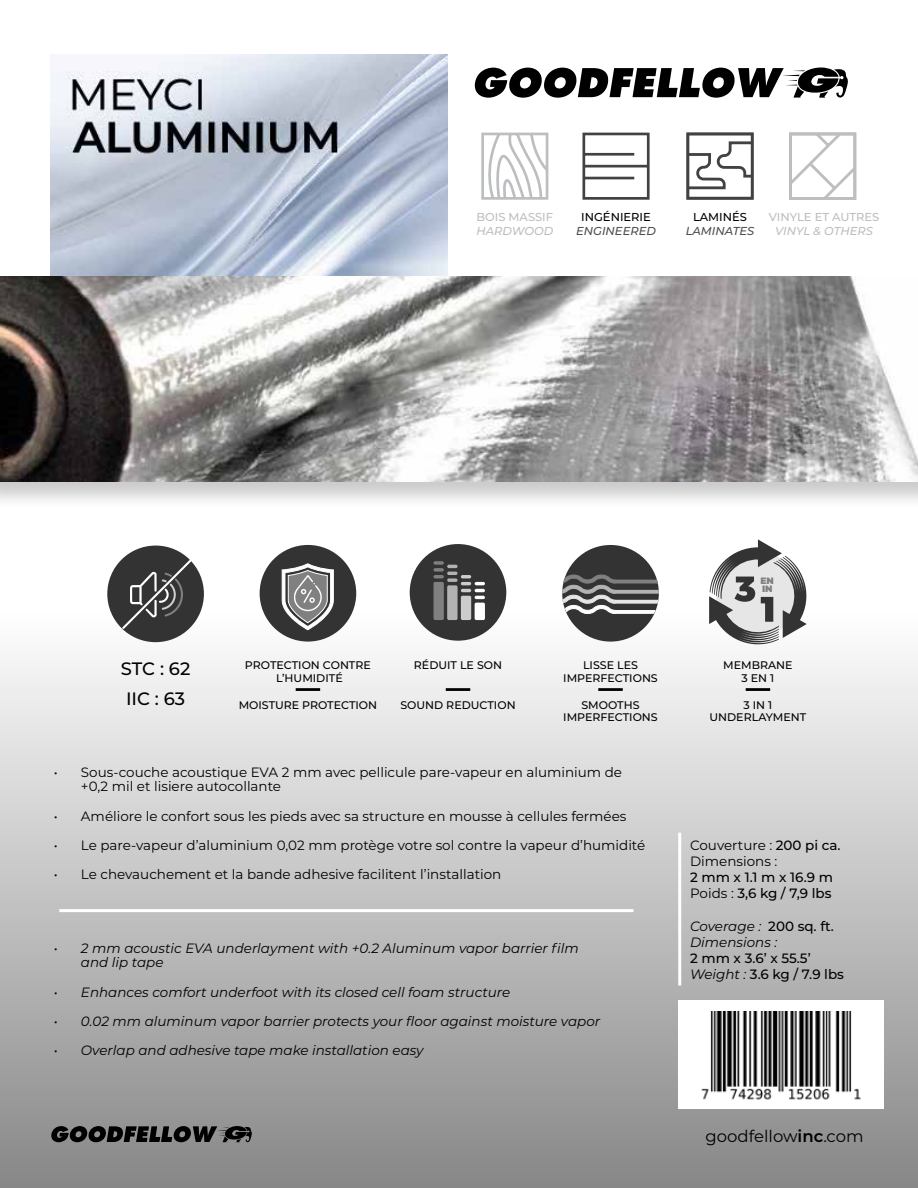
<style>
.page{position:relative;width:918px;height:1188px;background:#fff}
.page>*{position:absolute;margin:0;border:0;box-sizing:border-box;transform-origin:0 0}
.t1{font:500 18px/30.5px "Montserrat";color:#000}
.t2{font:16.5px "Montserrat";color:#000}
.t3{font:13.5px/14.5px "Montserrat";color:#000}
.t4{font:italic 13.5px/14.5px "Montserrat";color:#000}
.t5{font:500 13.5px/16.2px "Montserrat";color:#000}
.t6{font:500 11.55px "Montserrat";color:#bcbec0}
.t7{font:italic 500 11.55px "Montserrat";color:#bcbec0}
.t8{font:italic 500 11.55px "Montserrat";color:#4d4d4f}
.t9{font:500 11.55px "Montserrat";color:#000}
.t10{font:500 11.1px/12.5px "Montserrat";color:#000;text-align:center}
.t11{font:900 9.15px/9px "Montserrat";color:#808080}
.s1{font-weight:500}
.s2{font-weight:400}
.s3{font-weight:500;font-style:normal}
.s4{font-weight:400;font-style:italic}
.s5{font-weight:600}
</style>
<div class="page">
<div style="left:0;top:579px;width:918px;height:609px;background:linear-gradient(to bottom,#fff,#878787)"></div>
<div style="left:107px;top:546px;width:97px;height:96px;background:#333;border-radius:50%"></div>
<svg style="left:122px;top:559px;width:70px;height:70px"></svg>
<div style="left:410px;top:544px;width:96px;height:97px;background:#333;border-radius:50%"></div>
<div style="left:434px;top:582px;width:10px;height:38px;background:#808080;border-radius:2px"></div>
<svg style="left:434px;top:561px;width:10px;height:4px"></svg>
<div style="left:461px;top:596px;width:10px;height:24px;background:#ccc;border-radius:2px"></div>
<div style="left:447px;top:585px;width:11px;height:35px;background:#b3b3b3;border-radius:2px"></div>
<div style="left:475px;top:603px;width:10px;height:17px;background:#fff;border-radius:2px"></div>
<svg style="left:434px;top:565px;width:51px;height:34px"></svg>
<hr style="left:446px;top:688px;width:24px;height:3px;background:#000">
<div style="left:562px;top:545px;width:97px;height:97px;background:#333;border-radius:50%"></div>
<hr style="left:615px;top:580px;width:44px;height:3px;background:#808080">
<svg style="left:616px;top:590px;width:43px;height:4px"></svg>
<svg style="left:616px;top:600px;width:43px;height:4px"></svg>
<svg style="left:562px;top:573px;width:54px;height:42px"></svg>
<svg style="left:615px;top:610px;width:44px;height:4px"></svg>
<hr style="left:598px;top:688px;width:25px;height:3px;background:#000">
<svg style="left:709px;top:539px;width:104px;height:111px"></svg>
<hr style="left:746px;top:688px;width:24px;height:3px;background:#000">
<div style="left:260px;top:545px;width:96px;height:97px;background:#333;border-radius:50%"></div>
<svg style="left:282px;top:563px;width:52px;height:68px"></svg>
<hr style="left:296px;top:688px;width:24px;height:3px;background:#000">
<hr style="left:59px;top:909px;width:575px;height:3px;background:#fff">
<hr style="left:678px;top:833px;width:3px;height:153px;background:#fff">
<svg style="left:51px;top:1126px;width:201px;height:16px;background:#373737"></svg>
<svg style="left:475px;top:67px;width:373px;height:31px"></svg>
<img style="left:51px;top:54px;width:396px;height:221px">
<svg style="left:481px;top:132px;width:68px;height:68px"></svg>
<svg style="left:582px;top:132px;width:68px;height:68px"></svg>
<svg style="left:793px;top:137px;width:59px;height:59px"></svg>
<div style="left:789px;top:133px;width:67px;height:67px;border:3px solid #bcbec0"></div>
<svg style="left:690px;top:141px;width:60px;height:49px"></svg>
<div style="left:686px;top:133px;width:68px;height:67px;border:3px solid #424242"></div>
<div style="left:0;top:275px;width:918px;height:236px;background:#000;opacity:.21"></div>
<img style="left:0;top:277px;width:918px;height:205px">
<div style="left:678px;top:1001px;width:205px;height:108px;background:#fff"></div>
<img style="left:701px;top:1011px;width:160px;height:89px">
<p class="t6" style="left:477px;top:209px;width:78px">BOIS MASSIF</p>
<p class="t7" style="left:476px;top:222px;width:78px">HARDWOOD</p>
<p class="t9" style="left:581px;top:209px;width:71px">INGÉNIERIE</p>
<p class="t8" style="left:576px;top:222px;width:81px">ENGINEERED</p>
<p class="t9" style="left:693px;top:209px;width:55px">LAMINÉS</p>
<p class="t8" style="left:686px;top:222px;width:70px">LAMINATES</p>
<p class="t6" style="left:769px;top:209px;width:112px">VINYLE ET AUTRES</p>
<p class="t7" style="left:775px;top:222px;width:99px">VINYL &amp; OTHERS</p>
<h1 class="t1" style="left:121px;top:652px;width:71px">STC : 62<br>IIC : 63</h1>
<p class="t10" style="left:414px;top:659px;width:90px">RÉDUIT LE SON</p>
<p class="t10" style="left:245px;top:659px;width:127px">PROTECTION CONTRE<br>L’HUMIDITÉ</p>
<p class="t10" style="left:239px;top:698px;width:140px">MOISTURE PROTECTION</p>
<p class="t10" style="left:400px;top:698px;width:117px">SOUND REDUCTION</p>
<p class="t10" style="left:563px;top:659px;width:96px">LISSE LES<br>IMPERFECTIONS</p>
<p class="t10" style="left:563px;top:698px;width:96px">SMOOTHS<br>IMPERFECTIONS</p>
<p class="t3" style="left:81px;top:764px;width:543px;text-indent:-27px">• Sous-couche acoustique EVA 2 mm avec pellicule pare-vapeur en aluminium de +0,2 mil et lisiere autocollante</p>
<p class="t3" style="left:54px;top:808px;width:574px">• Améliore le confort sous les pieds avec sa structure en mousse à cellules fermées</p>
<p class="t3" style="left:54px;top:837px;width:593px">• Le pare-vapeur d’aluminium 0,02 mm protège votre sol contre la vapeur d’humidité</p>
<p class="t3" style="left:54px;top:867px;width:449px">• Le chevauchement et la bande adhesive facilitent l’installation</p>
<p class="t4" style="left:81px;top:940px;width:499px;text-indent:-27px">• 2 mm acoustic EVA underlayment with +0.2 Aluminum vapor barrier film and lip tape</p>
<p class="t4" style="left:54px;top:984px;width:458px">• Enhances comfort underfoot with its closed cell foam structure</p>
<p class="t4" style="left:54px;top:1013px;width:548px">• 0.02 mm aluminum vapor barrier protects your floor against moisture vapor</p>
<p class="t4" style="left:54px;top:1043px;width:371px">• Overlap and adhesive tape make installation easy</p>
<p class="t11" style="left:760px;top:575px;width:15px">EN<br>IN</p>
<p class="t10" style="left:723px;top:659px;width:71px">MEMBRANE<br>3 EN 1</p>
<p class="t10" style="left:709px;top:698px;width:98px">3 IN 1<br>UNDERLAYMENT</p>
<p class="t3" style="left:690px;top:836px;width:152px;line-height:16.2px">Couverture : <span class="s1">200 pi ca.<br></span>Dimensions :</p>
<p class="t5" style="left:690px;top:869px;width:144px">2 mm x 1.1 m x 16.9 m<br><span class="s2">Poids :</span> 3,6 kg / 7,9 lbs</p>
<p class="t4" style="left:690px;top:917px;width:145px;line-height:16.2px">Coverage : <span class="s3">200 sq. ft.<br></span>Dimensions :</p>
<p class="t5" style="left:690px;top:950px;width:155px">2 mm x 3.6’ x 55.5’<br><span class="s4">Weight :</span> 3.6 kg / 7.9 lbs</p>
<p class="t2" style="left:706px;top:1125px;width:160px">goodfellow<span class="s5">inc</span>.com</p>
</div>
